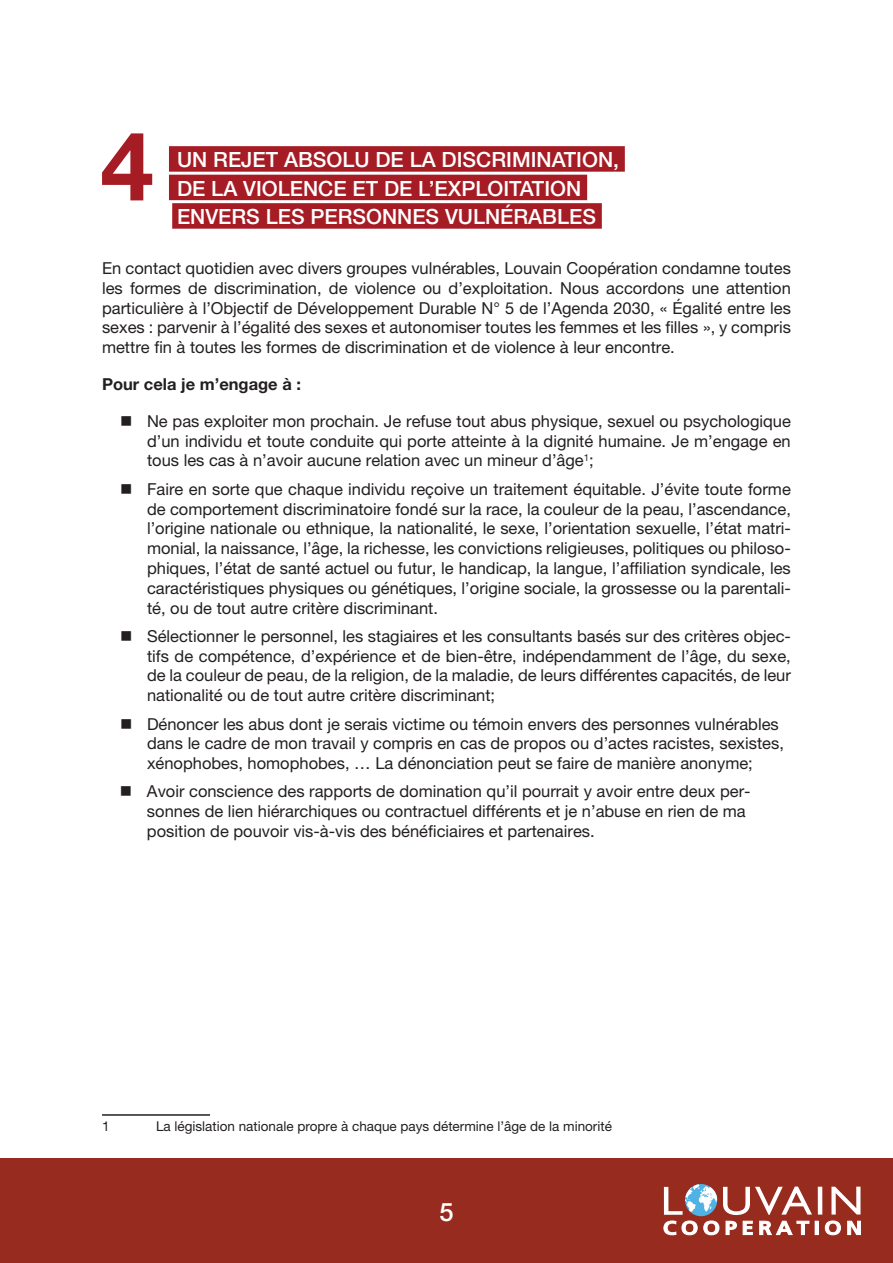
<style>
.page{position:relative;width:893px;height:1263px;background:#fff}
.page>*{position:absolute;margin:0;border:0;box-sizing:border-box;transform-origin:0 0}
.t1{font:700 95.7px "Helvetica Neue LT Pro";color:#a61c25}
.t2{font:500 25.5px "Helvetica Neue LT Pro";color:#fff}
.t3{font:500 21px/28.5px "Helvetica Neue LT Pro";color:#fff}
.t4{font:16.5px/19.8px "Helvetica Neue LT Pro";color:#231f20;text-align:justify}
.t5{font:700 16.5px "Helvetica Neue LT Pro";color:#231f20}
.t6{font:13.5px "Helvetica Neue LT Pro";color:#231f20}
</style>
<div class="page">
<div style="left:0;top:1159px;width:893px;height:104px;background:#982b20"></div>
<svg style="left:723px;top:1186px;width:89px;height:29px"></svg>
<hr style="left:818px;top:1187px;width:4px;height:27px;background:#fff">
<svg style="left:831px;top:1186px;width:29px;height:28px"></svg>
<svg style="left:664px;top:1221px;width:12px;height:14px"></svg>
<svg style="left:682px;top:1221px;width:15px;height:14px"></svg>
<svg style="left:703px;top:1221px;width:16px;height:14px"></svg>
<svg style="left:726px;top:1221px;width:11px;height:14px"></svg>
<svg style="left:743px;top:1221px;width:9px;height:14px"></svg>
<svg style="left:759px;top:1221px;width:50px;height:14px"></svg>
<div style="left:815px;top:1221px;width:3px;height:14px;border:1px solid #fff"></div>
<svg style="left:825px;top:1221px;width:16px;height:14px"></svg>
<svg style="left:847px;top:1221px;width:14px;height:14px"></svg>
<svg style="left:664px;top:1184px;width:53px;height:31px"></svg>
<div style="left:169px;top:146px;width:456px;height:26px;background:#a61c25"></div>
<div style="left:169px;top:175px;width:418px;height:25px;background:#a61c25"></div>
<div style="left:172px;top:203px;width:430px;height:26px;background:#a61c25"></div>
<hr style="left:102px;top:1114px;width:108px;height:2px;background:#231f20">
<h1 class="t1" style="left:101px;top:107px;width:55px">4</h1>
<p class="t3" style="left:177px;top:145px;width:443px">UN REJET ABSOLU DE LA DISCRIMINATION,<br>DE LA VIOLENCE ET DE L’EXPLOITATION<br>ENVERS LES PERSONNES VULNÉRABLES</p>
<p class="t4" style="left:102px;top:258px;width:690px">En contact quotidien avec divers groupes vulnérables, Louvain Coopération condamne toutes les formes de discrimination, de violence ou d’exploitation. Nous accordons une attention particulière à l’Objectif de Développement Durable N° 5 de l’Agenda 2030, « Égalité entre les sexes : parvenir à l’égalité des sexes et autonomiser toutes les femmes et les filles », y compris mettre fin à toutes les formes de discrimination et de violence à leur encontre.</p>
<p class="t5" style="left:102px;top:374px;width:200px">Pour cela je m’engage à :</p>
<p class="t4" style="left:147px;top:411px;width:645px">Ne pas exploiter mon prochain. Je refuse tout abus physique, sexuel ou psychologique d’un individu et toute conduite qui porte atteinte à la dignité humaine. Je m’engage en tous les cas à n’avoir aucune relation avec un mineur d’âge<sup>1</sup>;</p>
<p class="t4" style="left:147px;top:479px;width:645px">Faire en sorte que chaque individu reçoive un traitement équitable. J’évite toute forme de comportement discriminatoire fondé sur la race, la couleur de la peau, l’ascendance, l’origine nationale ou ethnique, la nationalité, le sexe, l’orientation sexuelle, l’état matri&shy;monial, la naissance, l’âge, la richesse, les convictions religieuses, politiques ou philoso&shy;phiques, l’état de santé actuel ou futur, le handicap, la langue, l’affiliation syndicale, les caractéristiques physiques ou génétiques, l’origine sociale, la grossesse ou la parentali&shy;té, ou de tout autre critère discriminant.</p>
<p class="t4" style="left:147px;top:626px;width:645px">Sélectionner le personnel, les stagiaires et les consultants basés sur des critères objec&shy;tifs de compétence, d’expérience et de bien-être, indépendamment de l’âge, du sexe, de la couleur de peau, de la religion, de la maladie, de leurs différentes capacités, de leur nationalité ou de tout autre critère discriminant;</p>
<p class="t4" style="left:147px;top:713px;width:638px;text-align:left">Dénoncer les abus dont je serais victime ou témoin envers des personnes vulnérables dans le cadre de mon travail y compris en cas de propos ou d’actes racistes, sexistes, xénophobes, homophobes, … La dénonciation peut se faire de manière anonyme;</p>
<p class="t4" style="left:147px;top:781px;width:605px;text-align:left">Avoir conscience des rapports de domination qu’il pourrait y avoir entre deux per&shy;sonnes de lien hiérarchiques ou contractuel différents et je n’abuse en rien de ma position de pouvoir vis-à-vis des bénéficiaires et partenaires.</p>
<p class="t6" style="left:102px;top:1118px;width:9px">1</p>
<p class="t6" style="left:156px;top:1118px;width:457px">La législation nationale propre à chaque pays détermine l’âge de la minorité</p>
<h2 class="t2" style="left:439px;top:1196px;width:16px">5</h2>
</div>
